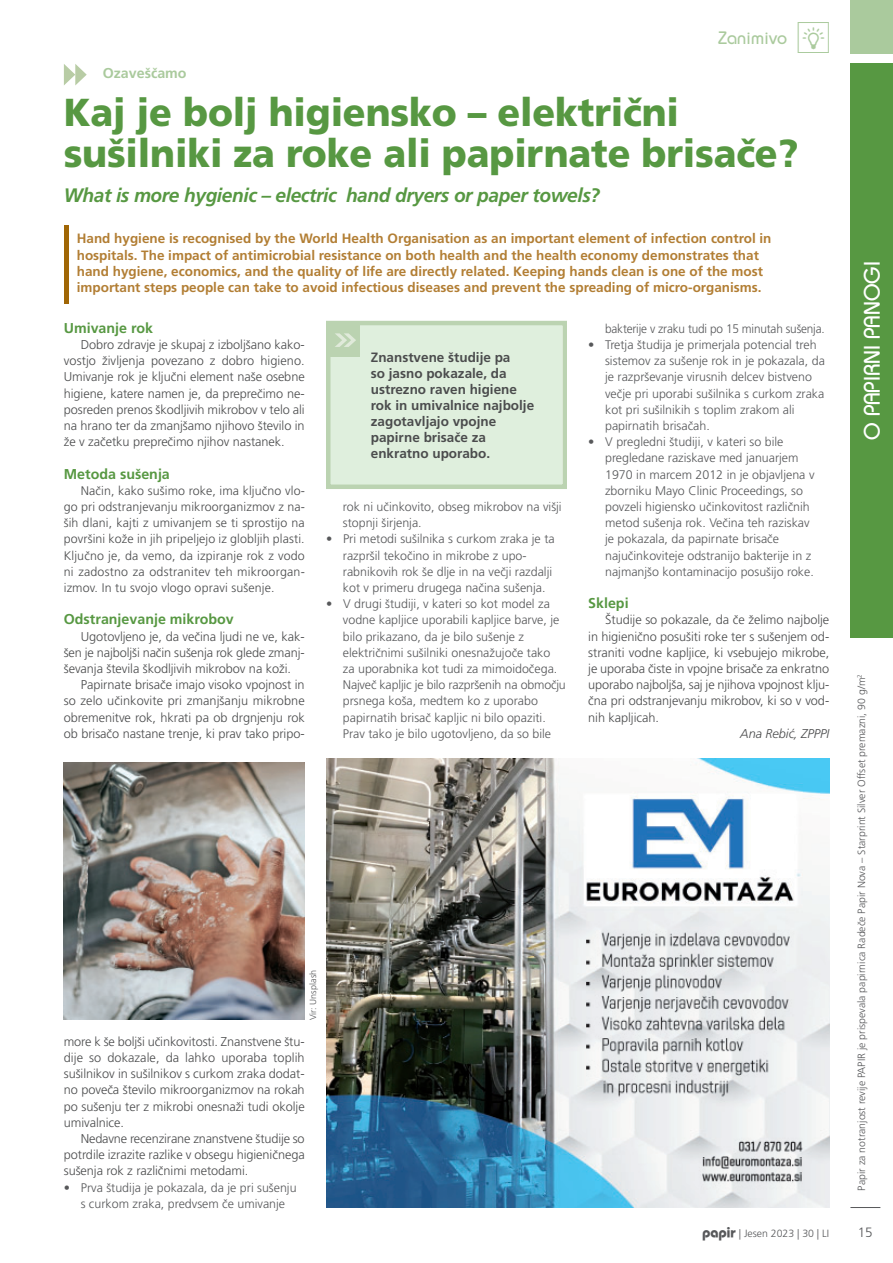
<style>
.page{position:relative;width:893px;height:1263px;background:#fff}
.page>*{position:absolute;margin:0;border:0;box-sizing:border-box;transform-origin:0 0}
.t1{font:45px "Revija Papir";color:#aaca9d}
.t2{font:900 39px/40.5px "Frutiger LT Pro";letter-spacing:-.005em;color:#579842;scale:.96 1}
.t3{font:500 22.5px "Bauhaus Std";color:#fff}
.t4{font:italic 700 19.5px "Frutiger LT Pro";letter-spacing:-.02em;color:#579842}
.t5{font:500 18px "Bauhaus Std";color:#aaca9d}
.t6{font:700 14.25px "Frutiger LT Pro";color:#579842}
.t7{font:700 14.25px "Frutiger LT Pro";color:#aaca9d}
.t8{font:700 13.5px/16.2px "Frutiger LT Pro";color:#b27e34}
.t9{font:700 13.5px/16px "Frutiger LT Pro";color:#4b4c4d}
.t10{font:300 13.5px "Frutiger LT Pro";color:#57585a}
.t11{font:300 12.75px/16.2px "Frutiger LT Pro";letter-spacing:-.005em;color:#4b4c4d;text-align:justify}
.t12{font:italic 300 12.75px "Frutiger LT Pro";letter-spacing:-.005em;color:#4b4c4d}
.t13{font:300 12.45px/16.2px "Frutiger LT Pro";color:#57585a}
.t14{font:300 12.45px/16.2px "Frutiger LT Pro";letter-spacing:.01em;color:#4b4c4d;text-align:justify}
.t15{font:300 12.45px "Frutiger LT Pro";color:#57585a;scale:.95 1}
.t16{font:300 10.5px "Frutiger LT Pro";color:#57585a}
.t17{font:300 9px "Frutiger LT Pro";color:#57585a}
.s1{font-family:"Bauhaus Std";font-weight:500;font-size:21px}
</style>
<div class="page">
<div style="left:850px;top:0;width:43px;height:53px;background:#aaca9d"></div>
<div style="left:850px;top:64px;width:43px;height:574px;background:#579842"></div>
<hr style="left:850px;top:1207px;width:30px;height:1px;background:#57585a">
<svg style="left:64px;top:64px;width:23px;height:21px"></svg>
<hr style="left:64px;top:225px;width:4px;height:79px;background:#a06605">
<img style="left:327px;top:758px;width:502px;height:449px">
<div style="left:330px;top:325px;width:232px;height:159px;background:#dfefdd"></div>
<div style="left:326px;top:321px;width:241px;height:168px;border:4px solid #bbd3b1"></div>
<div style="left:330px;top:325px;width:30px;height:32px;background:#bbd3b1"></div>
<svg style="left:335px;top:333px;width:21px;height:14px"></svg>
<img style="left:64px;top:763px;width:241px;height:256px">
<p class="t7" style="left:103px;top:68px;width:85px">Ozaveščamo</p>
<p class="t5" style="left:718px;top:31px;width:71px">Zanimivo</p>
<p class="t1" style="left:798px;top:22px;width:33px">Z</p>
<p class="t2" style="left:64px;top:96px;width:767px">Kaj je bolj higiensko – električni sušilniki za roke ali papirnate brisače?</p>
<p class="t4" style="left:64px;top:187px;width:538px">What is more hygienic – electric hand dryers or paper towels?</p>
<p class="t8" style="left:77px;top:232px;width:696px">Hand hygiene is recognised by the World Health Organisation as an important element of infection control in hospitals. The impact of antimicrobial resistance on both health and the health economy demonstrates that hand hygiene, economics, and the quality of life are directly related. Keeping hands clean is one of the most important steps people can take to avoid infectious diseases and prevent the spreading of micro-organisms.</p>
<p class="t15" style="left:605px;top:323px;width:233px">bakterije v zraku tudi po 15 minutah sušenja.</p>
<p class="t13" style="left:605px;top:338px;width:221px;text-indent:-17px">• Tretja študija je primerjala potencial treh sistemov za sušenje rok in je pokazala, da je razprševanje virusnih delcev bistveno večje pri uporabi sušilnika s curkom zraka kot pri sušilnikih s toplim zrakom ali papirnatih brisačah.</p>
<p class="t13" style="left:605px;top:435px;width:211px;text-indent:-17px">• V pregledni študiji, v kateri so bile pregledane raziskave med januarjem 1970 in marcem 2012 in je objavljena v zborniku Mayo Clinic Proceedings, so povzeli higiensko učinkovitost različnih metod sušenja rok. Večina teh raziskav je pokazala, da papirnate brisače najučinkoviteje odstranijo bakterije in z najmanjšo kontaminacijo posušijo roke.</p>
<p class="t6" style="left:588px;top:598px;width:42px">Sklepi</p>
<p class="t11" style="left:588px;top:613px;width:243px;text-indent:17px">Študije so pokazale, da če želimo najbolje in higienično posušiti roke ter s sušenjem od&shy;straniti vodne kapljice, ki vsebujejo mikrobe, je uporaba čiste in vpojne brisače za enkratno uporabo najboljša, saj je njihova vpojnost klju&shy;čna pri odstranjevanju mikrobov, ki so v vod&shy;nih kapljicah.</p>
<p class="t12" style="left:740px;top:728px;width:91px">Ana Rebić, ZPPPI</p>
<p class="t6" style="left:64px;top:322px;width:91px">Umivanje rok</p>
<p class="t11" style="left:64px;top:337px;width:242px;text-indent:17px">Dobro zdravje je skupaj z izboljšano kako&shy;vostjo življenja povezano z dobro higieno.<br>Umivanje rok je ključni element naše osebne higiene, katere namen je, da preprečimo ne&shy;posreden prenos škodljivih mikrobov v telo ali na hrano ter da zmanjšamo njihovo število in že v začetku preprečimo njihov nastanek.</p>
<p class="t6" style="left:64px;top:468px;width:108px">Metoda sušenja</p>
<p class="t14" style="left:64px;top:483px;width:243px;text-indent:17px">Način, kako sušimo roke, ima ključno vlo&shy;go pri odstranjevanju mikroorganizmov z na&shy;ših dlani, kajti z umivanjem se ti sprostijo na površini kože in jih pripeljejo iz globljih plasti.<br>Ključno je, da vemo, da izpiranje rok z vodo ni zadostno za odstranitev teh mikroorgan&shy;izmov. In tu svojo vlogo opravi sušenje.</p>
<p class="t6" style="left:64px;top:614px;width:172px">Odstranjevanje mikrobov</p>
<p class="t11" style="left:64px;top:629px;width:242px;text-indent:17px">Ugotovljeno je, da večina ljudi ne ve, kak&shy;šen je najboljši način sušenja rok glede zmanj&shy;ševanja števila škodljivih mikrobov na koži.</p>
<p class="t11" style="left:64px;top:678px;width:242px;text-indent:17px">Papirnate brisače imajo visoko vpojnost in so zelo učinkovite pri zmanjšanju mikrobne obremenitve rok, hkrati pa ob drgnjenju rok ob brisačo nastane trenje, ki prav tako pripo-</p>
<p class="t9" style="left:371px;top:350px;width:165px">Znanstvene študije pa<br>so jasno pokazale, da ustrezno raven higiene rok in umivalnice najbolje zagotavljajo vpojne papirne brisače za enkratno uporabo.</p>
<p class="t13" style="left:343px;top:500px;width:220px">rok ni učinkovito, obseg mikrobov na višji stopnji širjenja.</p>
<p class="t13" style="left:343px;top:532px;width:213px;text-indent:-17px">• Pri metodi sušilnika s curkom zraka je ta razpršil tekočino in mikrobe z upo - rabnikovih rok še dlje in na večji razdalji kot v primeru drugega načina sušenja.</p>
<p class="t13" style="left:343px;top:597px;width:225px;text-indent:-17px">• V drugi študiji, v kateri so kot model za vodne kapljice uporabili kapljice barve, je bilo prikazano, da je bilo sušenje z električnimi sušilniki onesnažujoče tako<br>za uporabnika kot tudi za mimoidočega.<br>Največ kapljic je bilo razpršenih na območju prsnega koša, medtem ko z uporabo papirnatih brisač kapljic ni bilo opaziti.<br>Prav tako je bilo ugotovljeno, da so bile</p>
<p class="t17" style="left:310px;top:1020px;width:52px;rotate:-90deg">Vir: Unsplash</p>
<p class="t11" style="left:64px;top:1034px;width:242px">more k še boljši učinkovitosti. Znanstvene štu&shy;dije so dokazale, da lahko uporaba toplih sušilnikov in sušilnikov s curkom zraka dodat&shy;no poveča število mikroorganizmov na rokah po sušenju ter z mikrobi onesnaži tudi okolje umivalnice.</p>
<p class="t11" style="left:64px;top:1131px;width:242px;text-indent:17px">Nedavne recenzirane znanstvene študije so potrdile izrazite razlike v obsegu higieničnega sušenja rok z različnimi metodami.</p>
<p class="t13" style="left:64px;top:1180px;width:234px;text-align:center">• Prva študija je pokazala, da je pri sušenju s curkom zraka, predvsem če umivanje</p>
<p class="t3" style="left:864px;top:440px;width:180px;rotate:-90deg">O PAPIRNI PANOGI</p>
<p class="t16" style="left:857px;top:1190px;width:518px;rotate:-90deg">Papir za notranjost revije PAPIR je prispevala papirnica Radeče Papir Nova – Starprint Silver Offset premazni, 90 g/m<sup>2</sup></p>
<p class="t16" style="left:703px;top:1229px;width:128px"><span class="s1">¡</span> | Jesen 2023 | 30 | LI</p>
<p class="t10" style="left:858px;top:1227px;width:17px">15</p>
</div>
